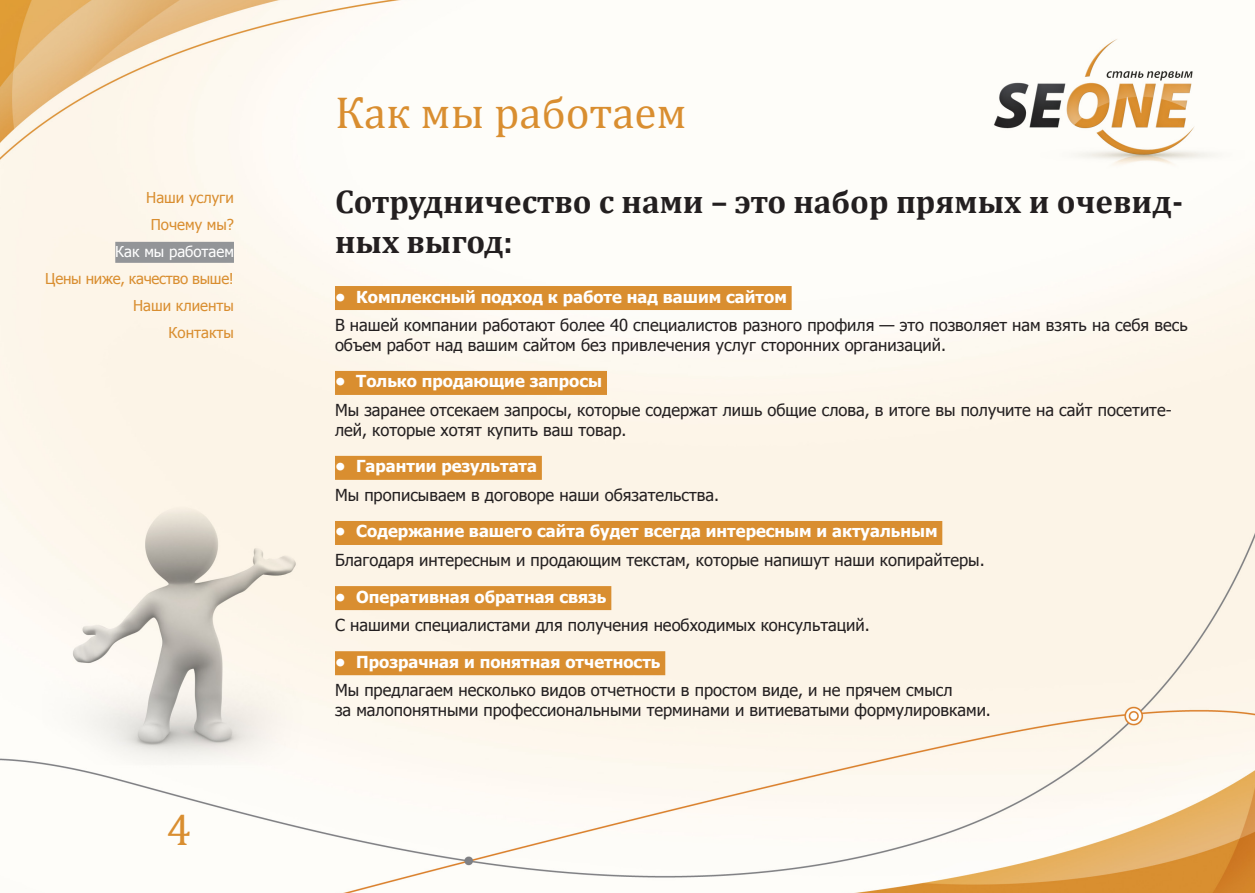
<style>
.page{position:relative;width:1255px;height:893px;background:#fff}
.page>*{position:absolute;margin:0;border:0;box-sizing:border-box;transform-origin:0 0}
.Headline{font:45px "Cambria";color:#d98e30}
.Headline_L{font:700 33px/39.6px "Cambria";color:#231f20}
.Text{font:16.5px/19.8px "Tahoma";color:#231f20}
.Text_head{font:700 16.5px "Tahoma";color:#fff}
.Text-2{font:15px "Tahoma";letter-spacing:-.02em;color:#d98e30}
.Menu2{font:15px "Tahoma";color:#d98e30}
.Text-3{font:15px "Tahoma";color:#d98e30}
.Menu_Head{font:15px "Tahoma";color:#fff}
</style>
<div class="page">
<img style="left:0;top:0;width:1254px;height:893px">
<div style="left:335px;top:286px;width:456px;height:24px;background:#d98e30"></div>
<div style="left:335px;top:371px;width:272px;height:24px;background:#d98e30"></div>
<div style="left:335px;top:456px;width:207px;height:24px;background:#d98e30"></div>
<div style="left:335px;top:521px;width:607px;height:24px;background:#d98e30"></div>
<div style="left:335px;top:586px;width:276px;height:24px;background:#d98e30"></div>
<div style="left:335px;top:651px;width:330px;height:24px;background:#d98e30"></div>
<div style="left:115px;top:242px;width:119px;height:21px;background:#939598"></div>
<p class="Menu2" style="left:146px;top:187px;width:89px">Наши услуги</p>
<p class="Menu2" style="left:151px;top:214px;width:85px">Почему мы?</p>
<p class="Menu_Head" style="left:115px;top:241px;width:120px">Как мы работаем</p>
<p class="Text-2" style="left:45px;top:268px;width:190px">Цены ниже, качество выше!</p>
<p class="Text-3" style="left:133px;top:295px;width:102px">Наши клиенты</p>
<p class="Text-3" style="left:168px;top:322px;width:67px">Контакты</p>
<p class="Headline" style="left:166px;top:803px;width:26px">4</p>
<p class="Headline" style="left:335px;top:86px;width:353px">Как мы работаем</p>
<p class="Headline_L" style="left:335px;top:181px;width:849px">Сотрудничество с нами – это набор прямых и очевид&shy;ных выгод:</p>
<p class="Text_head" style="left:335px;top:285px;width:453px">• Комплексный подход к работе над вашим сайтом</p>
<p class="Text" style="left:335px;top:314px;width:854px">В нашей компании работают более 40 специалистов разного профиля — это позволяет нам взять на себя весь объем работ над вашим сайтом без привлечения услуг сторонних организаций.</p>
<p class="Text_head" style="left:335px;top:370px;width:268px">• Только продающие запросы</p>
<p class="Text" style="left:335px;top:399px;width:838px">Мы заранее отсекаем запросы, которые содержат лишь общие слова, в итоге вы получите на сайт посетите&shy;лей, которые хотят купить ваш товар.</p>
<p class="Text_head" style="left:335px;top:455px;width:203px">• Гарантии результата</p>
<p class="Text" style="left:335px;top:484px;width:385px">Мы прописываем в договоре наши обязательства.</p>
<p class="Text_head" style="left:335px;top:520px;width:604px">• Содержание вашего сайта будет всегда интересным и актуальным</p>
<p class="Text" style="left:335px;top:549px;width:651px">Благодаря интересным и продающим текстам, которые напишут наши копирайтеры.</p>
<p class="Text_head" style="left:335px;top:585px;width:273px">• Оперативная обратная связь</p>
<p class="Text" style="left:335px;top:614px;width:536px">С нашими специалистами для получения необходимых консультаций.</p>
<p class="Text_head" style="left:335px;top:650px;width:327px">• Прозрачная и понятная отчетность</p>
<p class="Text" style="left:335px;top:679px;width:619px">Мы предлагаем несколько видов отчетности в простом виде, и не прячем смысл</p>
<p class="Text" style="left:335px;top:699px;width:657px">за малопонятными профессиональными терминами и витиеватыми формулировками.</p>
</div>
